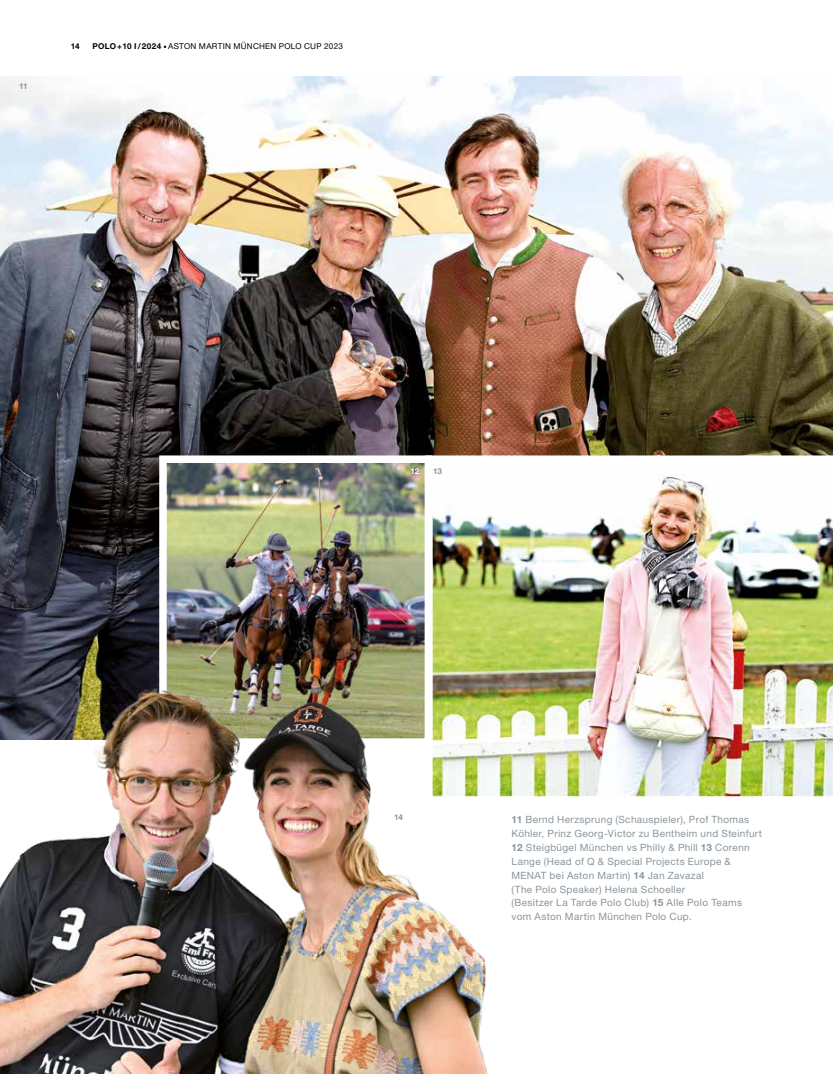
<style>
.page{position:relative;width:833px;height:1074px;background:#fff}
.page>*{position:absolute;margin:0;border:0;box-sizing:border-box;transform-origin:0 0}
.t1{font:10px/13.9px "Helvetica Neue LT Pro";letter-spacing:.035em;color:#8a959c}
.t2{font:8.12px "Helvetica Neue LT Pro";letter-spacing:.03em;color:#000}
.t3{font:700 8.12px "Helvetica Neue LT Pro";color:#8a959c}
.t4{font:700 8.12px "Helvetica Neue LT Pro";color:#fff}
.s1{font-weight:700}
</style>
<div class="page">
<img style="left:0;top:77px;width:833px;height:611px">
<img style="left:432px;top:455px;width:401px;height:342px">
<img style="left:168px;top:464px;width:255px;height:224px">
<div style="left:159px;top:455px;width:273px;height:291px;border:8px solid #fff"></div>
<img style="left:0;top:688px;width:494px;height:386px">
<p class="t3" style="left:19px;top:81px;width:10px">11</p>
<p class="t2" style="left:71px;top:41px;width:273px"><span class="s1">14 POLO+10 I/ 2024</span> ASTON MARTIN MÜNCHEN POLO CUP 2023</p>
<p class="t4" style="left:410px;top:465px;width:10px">12</p>
<p class="t3" style="left:433px;top:466px;width:10px">13</p>
<p class="t3" style="left:394px;top:812px;width:10px">14</p>
<p class="t1" style="left:511px;top:812px;width:252px"><span class="s1">11</span> Bernd Herzsprung (Schauspieler), Prof Thomas Köhler, Prinz Georg-Victor zu Bentheim und Steinfurt <span class="s1">12</span> Steigbügel München vs Philly &amp; Phill <span class="s1">13</span> Corenn Lange (Head of Q &amp; Special Projects Europe &amp; MENAT bei Aston Martin) <span class="s1">14</span> Jan Zavazal<br>(The Polo Speaker) Helena Schoeller<br>(Besitzer La Tarde Polo Club) <span class="s1">15</span> Alle Polo Teams vom Aston Martin München Polo Cup.</p>
</div>
